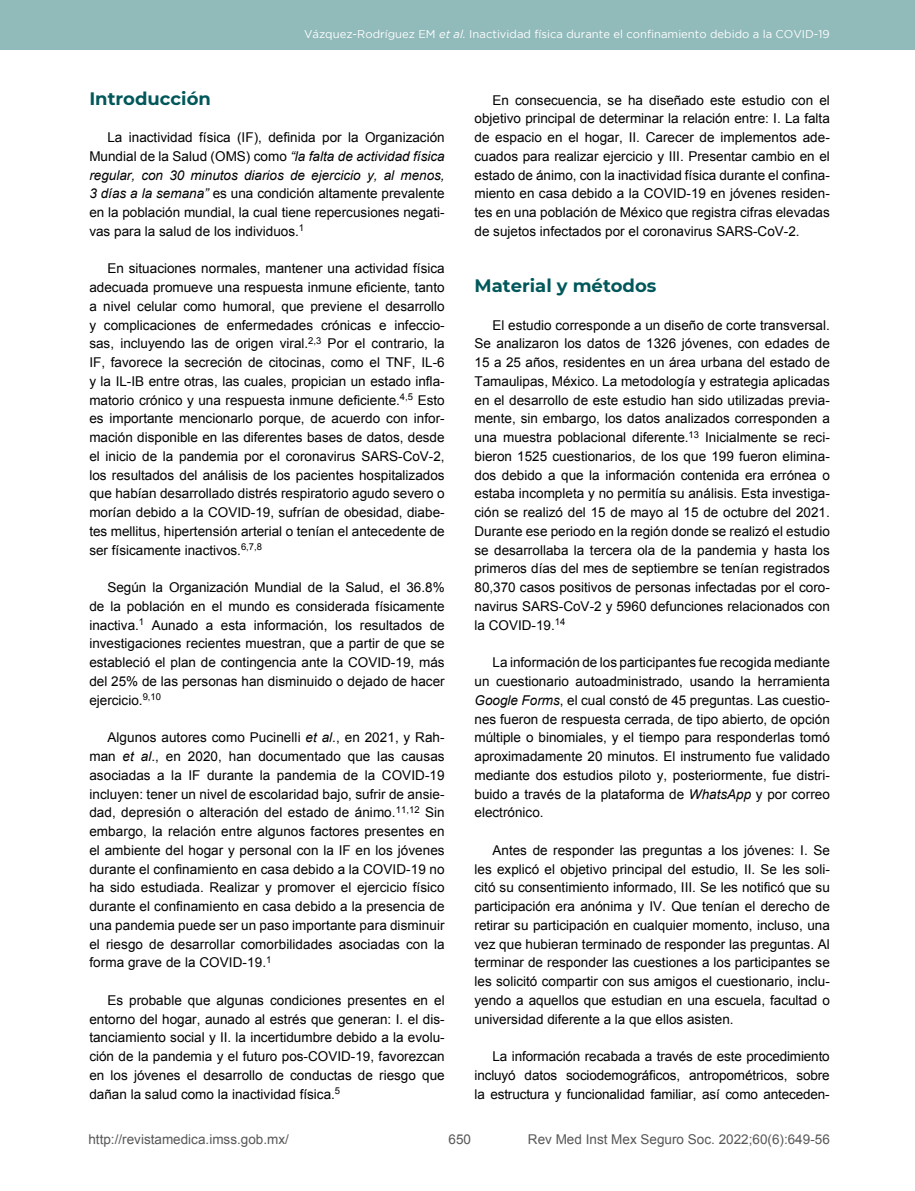
<style>
.page{position:relative;width:915px;height:1191px;background:#fff}
.page>*{position:absolute;margin:0;border:0;box-sizing:border-box;transform-origin:0 0}
.t1{font:700 18px "Montserrat";color:#01575a}
.t2{font:13.5px/18.8px "Arial";color:#000;text-align:justify}
.t3{font:13.5px "Arial";color:#575756}
.t4{font:11.25px "Gotham";color:#fff}
.s1{font-style:italic}
</style>
<div class="page">
<div style="left:0;top:0;width:914px;height:50px;background:#91baba"></div>
<p class="t4" style="left:304px;top:28px;width:527px">Vázquez-Rodríguez EM <span class="s1">et al.</span> Inactividad física durante el confinamiento debido a la COVID-19</p>
<h1 class="t1" style="left:89px;top:85px;width:123px">Introducción</h1>
<p class="t2" style="left:89px;top:128px;width:357px;text-indent:18px">La inactividad física (IF), definida por la Organización Mundial de la Salud (OMS) como <span class="s1">“la falta de actividad física regular, con 30 minutos diarios de ejercicio y, al menos, 3 días a la semana”</span> es una condición altamente prevalente en la población mundial, la cual tiene repercusiones negati&shy;vas para la salud de los individuos.<sup>1</sup></p>
<p class="t2" style="left:89px;top:259px;width:357px;text-indent:18px">En situaciones normales, mantener una actividad física adecuada promueve una respuesta inmune eficiente, tanto a nivel celular como humoral, que previene el desarrollo y complicaciones de enfermedades crónicas e infeccio&shy;sas, incluyendo las de origen viral.<sup>2,3</sup> Por el contrario, la IF, favorece la secreción de citocinas, como el TNF, IL-6 y la IL-IB entre otras, las cuales, propician un estado infla&shy;matorio crónico y una respuesta inmune deficiente.<sup>4,5</sup> Esto es importante mencionarlo porque, de acuerdo con infor&shy;mación disponible en las diferentes bases de datos, desde el inicio de la pandemia por el coronavirus SARS-CoV-2, los resultados del análisis de los pacientes hospitalizados que habían desarrollado distrés respiratorio agudo severo o morían debido a la COVID-19, sufrían de obesidad, diabe&shy;tes mellitus, hipertensión arterial o tenían el antecedente de ser físicamente inactivos.<sup>6,7,8</sup></p>
<p class="t2" style="left:89px;top:578px;width:357px;text-indent:18px">Según la Organización Mundial de la Salud, el 36.8% de la población en el mundo es considerada físicamente inactiva.<sup>1</sup> Aunado a esta información, los resultados de investigaciones recientes muestran, que a partir de que se estableció el plan de contingencia ante la COVID-19, más del 25% de las personas han disminuido o dejado de hacer ejercicio.<sup>9,10</sup></p>
<p class="t2" style="left:89px;top:728px;width:357px;text-indent:18px">Algunos autores como Pucinelli <span class="s1">et al.</span>, en 2021, y Rah&shy;man <span class="s1">et al</span>., en 2020, han documentado que las causas asociadas a la IF durante la pandemia de la COVID-19 incluyen: tener un nivel de escolaridad bajo, sufrir de ansie&shy;dad, depresión o alteración del estado de ánimo.<sup>11,12</sup> Sin embargo, la relación entre algunos factores presentes en el ambiente del hogar y personal con la IF en los jóvenes durante el confinamiento en casa debido a la COVID-19 no ha sido estudiada. Realizar y promover el ejercicio físico durante el confinamiento en casa debido a la presencia de una pandemia puede ser un paso importante para disminuir el riesgo de desarrollar comorbilidades asociadas con la forma grave de la COVID-19.<sup>1</sup></p>
<p class="t2" style="left:89px;top:991px;width:357px;text-indent:18px">Es probable que algunas condiciones presentes en el entorno del hogar, aunado al estrés que generan: I. el dis&shy;tanciamiento social y II. la incertidumbre debido a la evolu&shy;ción de la pandemia y el futuro pos-COVID-19, favorezcan en los jóvenes el desarrollo de conductas de riesgo que dañan la salud como la inactividad física.<sup>5</sup></p>
<p class="t2" style="left:474px;top:91px;width:357px;text-indent:18px">En consecuencia, se ha diseñado este estudio con el objetivo principal de determinar la relación entre: I. La falta de espacio en el hogar, II. Carecer de implementos ade&shy;cuados para realizar ejercicio y III. Presentar cambio en el estado de ánimo, con la inactividad física durante el confina&shy;miento en casa debido a la COVID-19 en jóvenes residen&shy;tes en una población de México que registra cifras elevadas de sujetos infectados por el coronavirus SARS-CoV-2.</p>
<h1 class="t1" style="left:474px;top:273px;width:183px">Material y métodos</h1>
<p class="t2" style="left:474px;top:316px;width:357px;text-indent:18px">El estudio corresponde a un diseño de corte transversal.<br>Se analizaron los datos de 1326 jóvenes, con edades de 15 a 25 años, residentes en un área urbana del estado de Tamaulipas, México. La metodología y estrategia aplicadas en el desarrollo de este estudio han sido utilizadas previa&shy;mente, sin embargo, los datos analizados corresponden a una muestra poblacional diferente.<sup>13</sup> Inicialmente se reci&shy;bieron 1525 cuestionarios, de los que 199 fueron elimina&shy;dos debido a que la información contenida era errónea o estaba incompleta y no permitía su análisis. Esta investiga&shy;ción se realizó del 15 de mayo al 15 de octubre del 2021.<br>Durante ese periodo en la región donde se realizó el estudio se desarrollaba la tercera ola de la pandemia y hasta los primeros días del mes de septiembre se tenían registrados 80,370 casos positivos de personas infectadas por el coro&shy;navirus SARS-CoV-2 y 5960 defunciones relacionados con la COVID-19.<sup>14</sup></p>
<p class="t2" style="left:474px;top:653px;width:357px;text-indent:18px">La información de los participantes fue recogida mediante un cuestionario autoadministrado, usando la herramienta <span class="s1">Google Forms</span>, el cual constó de 45 preguntas. Las cuestio&shy;nes fueron de respuesta cerrada, de tipo abierto, de opción múltiple o binomiales, y el tiempo para responderlas tomó aproximadamente 20 minutos. El instrumento fue validado mediante dos estudios piloto y, posteriormente, fue distri&shy;buido a través de la plataforma de <span class="s1">WhatsApp</span> y por correo electrónico.</p>
<p class="t2" style="left:474px;top:841px;width:357px;text-indent:18px">Antes de responder las preguntas a los jóvenes: I. Se les explicó el objetivo principal del estudio, II. Se les soli&shy;citó su consentimiento informado, III. Se les notificó que su participación era anónima y IV. Que tenían el derecho de retirar su participación en cualquier momento, incluso, una vez que hubieran terminado de responder las preguntas. Al terminar de responder las cuestiones a los participantes se les solicitó compartir con sus amigos el cuestionario, inclu&shy;yendo a aquellos que estudian en una escuela, facultad o universidad diferente a la que ellos asisten.</p>
<p class="t2" style="left:474px;top:1047px;width:356px;text-indent:18px">La información recabada a través de este procedimiento incluyó datos sociodemográficos, antropométricos, sobre la estructura y funcionalidad familiar, así como anteceden-</p>
<p class="t3" style="left:88px;top:1130px;width:202px">http://revistamedica.imss.gob.mx/</p>
<p class="t3" style="left:527px;top:1130px;width:303px">Rev Med Inst Mex Seguro Soc. 2022;60(6):649-56</p>
<p class="t3" style="left:448px;top:1130px;width:24px">650</p>
</div>
